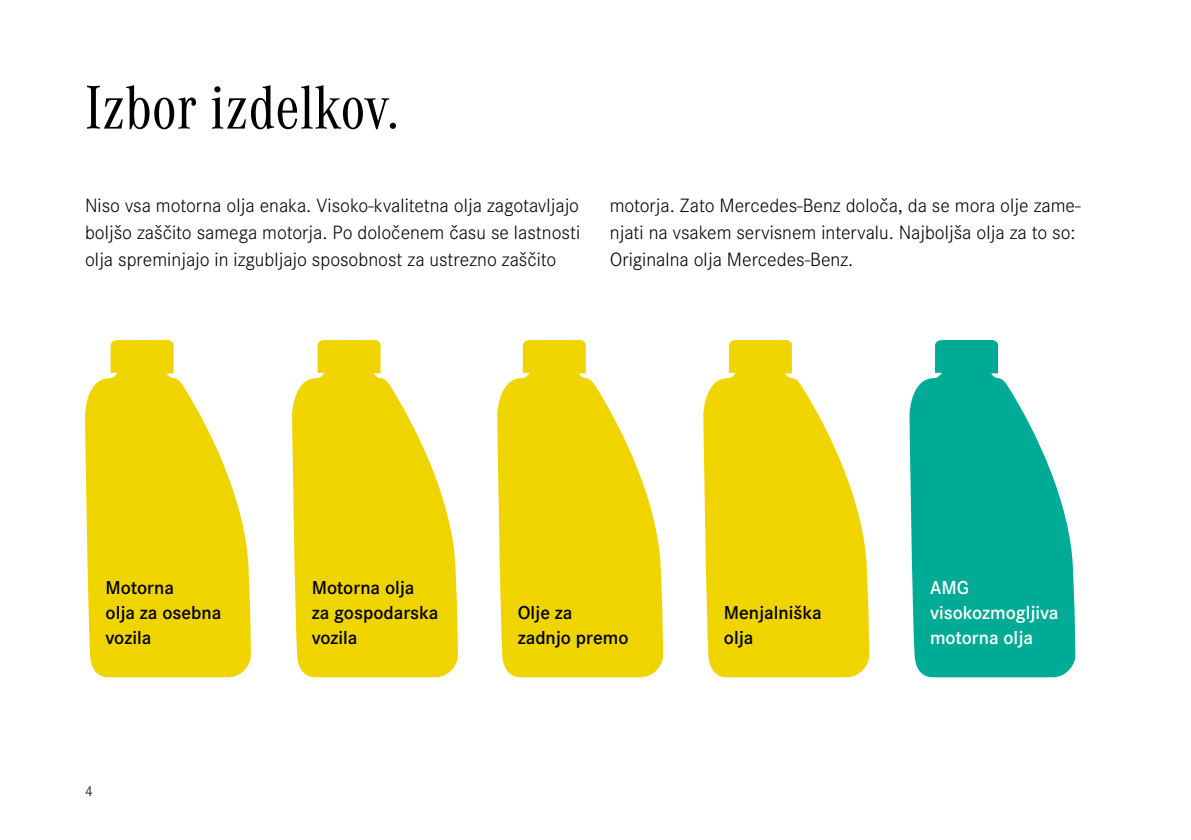
<style>
.page{position:relative;width:1191px;height:840px;background:#fff}
.page>*{position:absolute;margin:0;border:0;box-sizing:border-box;transform-origin:0 0}
.t1{font:64px "Daimler CAC";color:#000}
.t2{font:300 20px/27px "Daimler CS";color:#000;text-align:justify}
.t3{font:600 19.4px/25px "Daimler CS";color:#000}
.t4{font:600 19.4px/25px "Daimler CS";color:#fff}
.t5{font:300 15px "Daimler CS";color:#000}
</style>
<div class="page">
<svg style="left:85px;top:340px;width:166px;height:337px;fill:#f0d400"></svg>
<svg style="left:292px;top:340px;width:166px;height:337px;fill:#f0d400"></svg>
<svg style="left:497px;top:340px;width:166px;height:337px;fill:#f0d400"></svg>
<svg style="left:703px;top:340px;width:166px;height:337px;fill:#f0d400"></svg>
<svg style="left:909px;top:340px;width:166px;height:337px;fill:#00ab96"></svg>
<h1 class="t1" style="left:85px;top:63px;width:315px">Izbor izdelkov.</h1>
<p class="t2" style="left:85px;top:191px;width:496px">Niso vsa motorna olja enaka. Visoko-kvalitetna olja zagotavljajo boljšo zaščito samega motorja. Po določenem času se lastnosti olja spreminjajo in izgubljajo sposobnost za ustrezno zaščito</p>
<p class="t2" style="left:609px;top:191px;width:472px;text-align:left">motorja. Zato Mercedes-Benz določa, da se mora olje zame&shy;njati na vsakem servisnem intervalu. Najboljša olja za to so:<br>Originalna olja Mercedes-Benz.</p>
<p class="t3" style="left:106px;top:573px;width:117px">Motorna<br>olja za osebna vozila</p>
<p class="t3" style="left:312px;top:573px;width:128px">Motorna olja<br>za gospodarska vozila</p>
<p class="t5" style="left:85px;top:780px;width:9px">4</p>
<p class="t3" style="left:518px;top:598px;width:112px">Olje za zadnjo premo</p>
<p class="t3" style="left:724px;top:598px;width:99px">Menjalniška olja</p>
<p class="t4" style="left:930px;top:573px;width:130px">AMG visokozmogljiva motorna olja</p>
</div>
